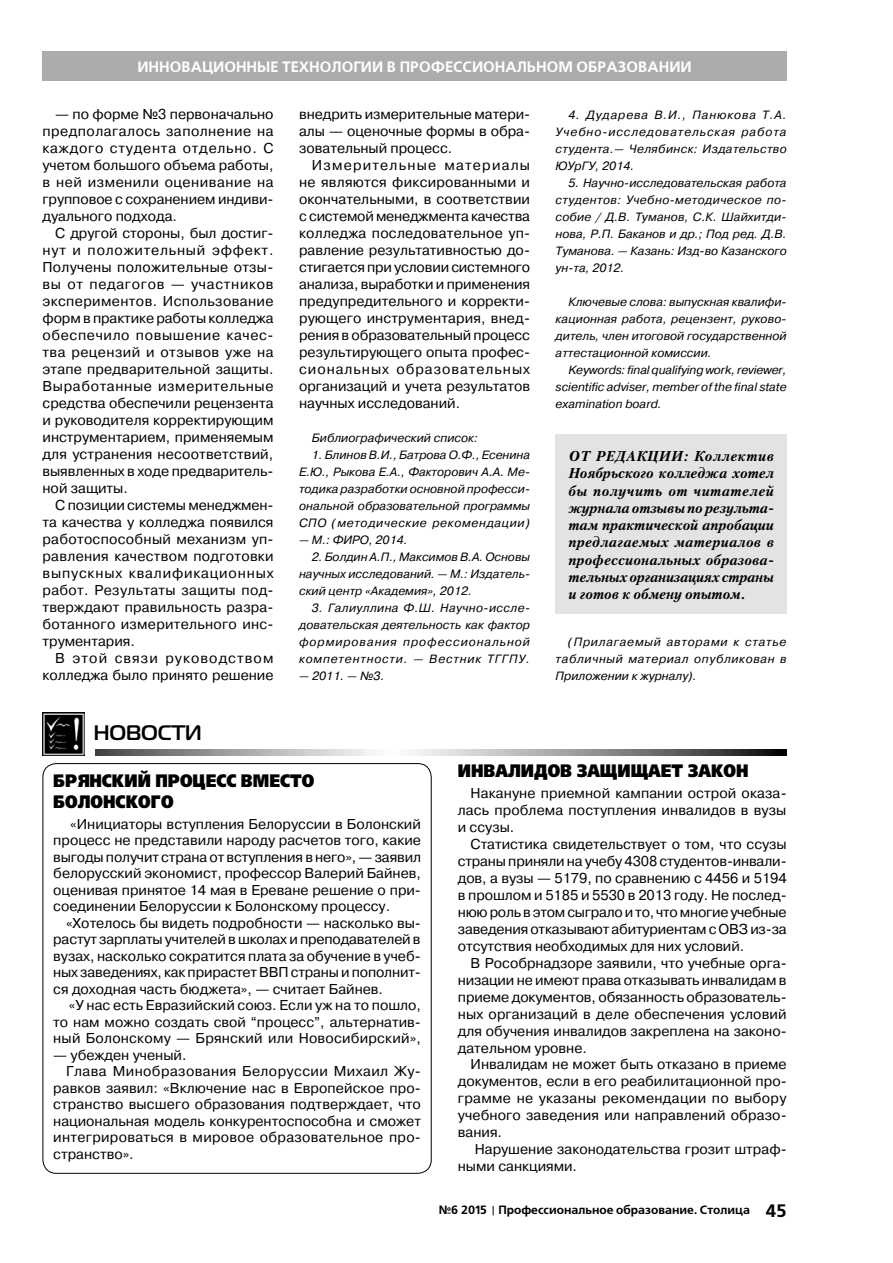
<style>
.page{position:relative;width:893px;height:1263px;background:#fff}
.page>*{position:absolute;margin:0;border:0;box-sizing:border-box;transform-origin:0 0}
.t1{font:700 21px "Magistral C";letter-spacing:-.005em;color:#000}
.t2{font:18px/21px "Free Set Black C";color:#000;scale:.85 1}
.t3{font:700 15px "Free Set C";color:#fff}
.t4{font:14.25px/17px "Pragmatica C";color:#000;text-align:justify}
.t5{font:italic 700 14.25px/17.2px "Petersburg C";color:#000;text-align:justify}
.t6{font:14.25px "Pragmatica C";letter-spacing:.02em;color:#000}
.t7{font:14.25px "Pragmatica C";letter-spacing:.03em;color:#000}
.t8{font:italic 12px/17px "Pragmatica C";color:#000;text-align:justify}
.t9{font:700 12px "Free Set C";color:#000}
.s1{font-size:18px}
</style>
<div class="page">
<div style="left:43px;top:51px;width:744px;height:30px;background:#acacac"></div>
<div style="left:556px;top:435px;width:231px;height:179px;background:#e3e3e3"></div>
<svg style="left:95px;top:749px;width:692px;height:6px;background:#979797"></svg>
<img style="left:42px;top:713px;width:43px;height:42px">
<p class="t3" style="left:137px;top:58px;width:12px">ИННОВАЦИОННЫЕ</p>
<p class="t3" style="left:282px;top:58px;width:39px">ТЕХНОЛОГИИ</p>
<p class="t3" style="left:387px;top:58px;width:25px">В ПРОФЕССИОНАЛЬНО</p>
<p class="t3" style="left:558px;top:58px;width:30px">М ОБРАЗОВАНИИ</p>
<p class="t4" style="left:43px;top:106px;width:233px;text-indent:13px">— по форме №3 первоначально предполагалось заполнение на каждого студента отдельно. С учетом большого объема работы, в ней изменили оценивание на групповое с сохранением индиви&shy;дуального подхода.</p>
<p class="t4" style="left:43px;top:225px;width:233px;text-indent:13px">С другой стороны, был достиг&shy;нут и положительный эффект.<br>Получены положительные отзы&shy;вы от педагогов — участников экспериментов. Использование форм в практике работы колледжа обеспечило повышение качес&shy;тва рецензий и отзывов уже на этапе предварительной защиты.<br>Выработанные измерительные средства обеспечили рецензента и руководителя корректирующим инструментарием, применяемым для устранения несоответствий, выявленных в ходе предваритель&shy;ной защиты.</p>
<p class="t4" style="left:43px;top:497px;width:233px;text-indent:13px">С позиции системы менеджмен&shy;та качества у колледжа появился работоспособный механизм уп&shy;равления качеством подготовки выпускных квалификационных работ. Результаты защиты под&shy;тверждают правильность разра&shy;ботанного измерительного инс&shy;трументария.</p>
<p class="t4" style="left:43px;top:650px;width:233px;text-align:right">В этой связи руководством колледжа было принято решение</p>
<p class="t8" style="left:556px;top:107px;width:233px;text-indent:13px">4. Дударева В.И., Панюкова Т.А.<br>Учебно-исследовательская работа студента.— Челябинск: Издательство ЮУрГУ, 2014.</p>
<p class="t8" style="left:556px;top:175px;width:233px;text-indent:13px">5. Научно-исследовательская работа студентов: Учебно-методическое по&shy;собие / Д.В. Туманов, С.К. Шайхитди&shy;нова, Р.П. Баканов и др.; Под ред. Д.В.<br>Туманова. — Казань: Изд-во Казанского ун-та, 2012.</p>
<p class="t8" style="left:556px;top:294px;width:233px;text-indent:13px">Ключевые слова: выпускная квалифи&shy;кационная работа, рецензент, руково&shy;дитель, член итоговой государственной аттестационной комиссии.</p>
<p class="t8" style="left:556px;top:362px;width:233px;text-indent:13px">Keywords: final qualifying work, reviewer, scientific adviser, member of the final state examination board.</p>
<p class="t4" style="left:299px;top:106px;width:233px">внедрить измерительные матери&shy;алы — оценочные формы в обра&shy;зовательный процесс.</p>
<p class="t4" style="left:299px;top:157px;width:233px;text-indent:13px">Измерительные материалы не являются фиксированными и окончательными, в соответствии с системой менеджмента качества колледжа последовательное уп&shy;равление результативностью до&shy;стигается при условии системного анализа, выработки и применения предупредительного и корректи&shy;рующего инструментария, внед&shy;рения в образовательный процесс результирующего опыта профес&shy;сиональных образовательных организаций и учета результатов научных исследований.</p>
<p class="t8" style="left:312px;top:430px;width:168px">Библиографический список:</p>
<p class="t8" style="left:299px;top:447px;width:233px;text-indent:13px">1. Блинов В.И., Батрова О.Ф., Есенина Е.Ю., Рыкова Е.А., Факторович А.А. Ме&shy;тодика разработки основной професси&shy;ональной образовательной программы СПО (методические рекомендации)</p>
<p class="t8" style="left:299px;top:532px;width:110px">— М.: ФИРО, 2014.</p>
<p class="t8" style="left:299px;top:549px;width:233px;text-indent:13px">2. Болдин А.П., Максимов В.А. Основы научных исследований. — М.: Издатель&shy;ский центр «Академия», 2012.</p>
<p class="t8" style="left:299px;top:600px;width:233px;text-indent:13px">3. Галиуллина Ф.Ш. Научно-иссле&shy;довательская деятельность как фактор формирования профессиональной компетентности. — Вестник ТГГПУ.</p>
<p class="t8" style="left:299px;top:668px;width:87px">— 2011. — №3.</p>
<p class="t5" style="left:568px;top:447px;width:207px;text-indent:115px">: Коллектив Ноябрьского колледжа хотел бы получить от читателей журнала отзывы по результа&shy;там практической апробации предлагаемых материалов в профессиональных образова&shy;тельных организациях страны и готов к обмену опытом.</p>
<p class="t8" style="left:556px;top:634px;width:233px;text-indent:13px">(Прилагаемый авторами к статье табличный материал опубликован в Приложении к журналу).</p>
<p class="t5" style="left:568px;top:447px;width:81px">ОТ РЕДАКЦИИ</p>
<h1 class="t1" style="left:94px;top:720px;width:109px">НОВОСТИ</h1>
<p class="t2" style="left:53px;top:770px;width:309px;text-indent:84px">й процесс вместо<br>Болонского</p>
<p class="t4" style="left:53px;top:816px;width:369px;line-height:16.5px;text-indent:17px">«И нициаторы вступления Белоруссии в Болонский процесс не представили народу расчетов того, какие выгоды получит страна от вступления в него», — заявил белорусский экономист, профессор Валерий Байнев, оценивая принятое 14 мая в Ереване решение о при&shy;соединении Белоруссии к Болонскому процессу.</p>
<p class="t4" style="left:53px;top:915px;width:369px;line-height:16.5px;text-indent:13px">«Хотелось бы видеть подробности — насколько вы&shy;растут зарплаты учителей в школах и преподавателей в вузах, насколько сократится плата за обучение в учеб&shy;ных заведениях, как прирастет ВВП страны и пополнит&shy;ся доходная часть бюджета», — считает Байнев.</p>
<p class="t4" style="left:53px;top:997px;width:369px;line-height:16.5px;text-indent:16px">«У нас есть Евразийский союз. Если уж на то пошло, то нам можно создать свой “процесс”, альтернатив&shy;ный Болонскому — Брянский или Новосибирский»,</p>
<p class="t4" style="left:53px;top:1047px;width:135px">— убежден ученый.</p>
<p class="t7" style="left:66px;top:1064px;width:356px">Глава Минобразования Белоруссии Михаил Жу-</p>
<p class="t4" style="left:53px;top:1080px;width:369px">равков заявил: «Включение нас в Европейское про-</p>
<p class="t4" style="left:53px;top:1096px;width:369px">странство высшего образования подтверждает, что</p>
<p class="t4" style="left:53px;top:1113px;width:369px">национальная модель конкурентоспособна и сможет</p>
<p class="t6" style="left:53px;top:1130px;width:369px">интегрироваться в мировое образовательное про-</p>
<p class="t4" style="left:53px;top:1146px;width:82px">странство».</p>
<p class="t2" style="left:53px;top:770px;width:72px">Брянски</p>
<p class="t2" style="left:458px;top:760px;width:344px">Инвали дов защи щает закон</p>
<p class="t4" style="left:458px;top:785px;width:330px;text-indent:13px">Накануне приeмной кампании острой оказа&shy;лась проблема поступления инвалидов в вузы и ссузы.</p>
<p class="t4" style="left:458px;top:836px;width:330px;text-indent:13px">Статистика свидетельствует о том, что ссузы страны приняли на учебу 4308 студентов-инвали&shy;дов, а вузы — 5179, по сравнению с 4456 и 5194 в прошлом и 5185 и 5530 в 2013 году. Не послед&shy;нюю роль в этом сыграло и то, что многие учебные заведения отказывают абитуриентам с ОВЗ из-за отсутствия необходимых для них условий.</p>
<p class="t4" style="left:458px;top:955px;width:330px;text-indent:13px">В Рособрнадзоре заявили, что учебные орга&shy;низации не имеют права отказывать инвалидам в приеме документов, обязанность образователь&shy;ных организаций в деле обеспечения условий для обучения инвалидов закреплена на законо&shy;дательном уровне.</p>
<p class="t4" style="left:458px;top:1056px;width:330px;text-indent:13px">И нвалидам не может быть отказано в приеме документов, если в его реабилитационной про&shy;грамме не указаны рекомендации по выбору учебного заведения или направлений образо&shy;вания.</p>
<p class="t4" style="left:458px;top:1141px;width:330px;text-indent:17px">Нарушение законодательства грозит штраф&shy;ными санкциями.</p>
<p class="t9" style="left:439px;top:1203px;width:350px">№6 2015 Профессиональное образование. Столица <span class="s1">45</span></p>
</div>
